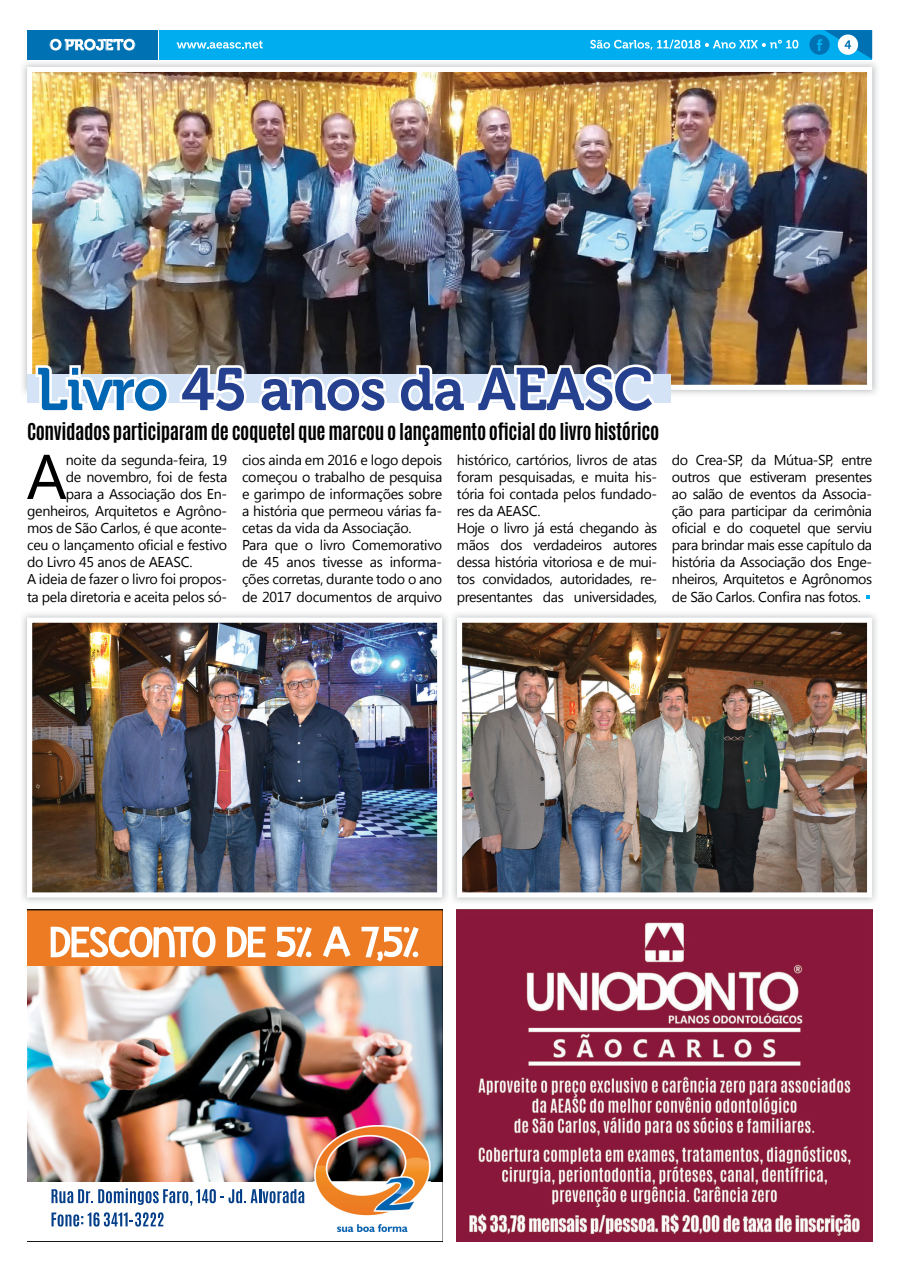
<style>
.page{position:relative;width:918px;height:1276px;background:#fff}
.page>*{position:absolute;margin:0;border:0;box-sizing:border-box;transform-origin:0 0}
.t1{font:63.1px "Segoe UI";color:#000}
.t2{font:59.6px "Museo 700";letter-spacing:-.02em;color:#25408f;scale:.95 1}
.t3{font:700 19.4px "Antonio";letter-spacing:-.02em;color:#000}
.t4{font:14.2px/17.1px "Segoe UI";letter-spacing:-.02em;color:#000}
.s1{color:#0066b3}
</style>
<div class="page">
<img style="left:22px;top:62px;width:856px;height:335px">
<img style="left:27px;top:67px;width:844px;height:323px">
<div style="left:28px;top:374px;width:643px;height:28px;background:#d4e3f5"></div>
<img style="left:27px;top:909px;width:415px;height:323px">
<div style="left:159px;top:30px;width:712px;height:29px;background:#00aeef"></div>
<div style="left:27px;top:30px;width:131px;height:29px;background:#0072b4"></div>
<svg style="left:50px;top:39px;width:85px;height:11px"></svg>
<svg style="left:809px;top:30px;width:62px;height:28px"></svg>
<svg style="left:177px;top:41px;width:85px;height:8px"></svg>
<svg style="left:590px;top:40px;width:208px;height:10px"></svg>
<img style="left:456px;top:909px;width:415px;height:332px">
<svg style="left:33px;top:363px;width:216px;height:40px"></svg>
<svg style="left:256px;top:376px;width:133px;height:27px"></svg>
<svg style="left:395px;top:362px;width:261px;height:41px"></svg>
<img style="left:22px;top:613px;width:855px;height:290px">
<img style="left:27px;top:617px;width:415px;height:280px">
<img style="left:456px;top:617px;width:415px;height:280px">
<svg style="left:866px;top:595px;width:3px;height:4px"></svg>
<h2 class="t2" style="left:36px;top:356px;width:651px"><span class="s1">Livro</span> 45 anos da AEASC</h2>
<h3 class="t3" style="left:27px;top:417px;width:633px">Convidados participaram de coquetel que marcou o lançamento oficial do livro histórico</h3>
<h1 class="t1" style="left:26px;top:433px;width:42px">A</h1>
<p class="t4" style="left:66px;top:450px;width:163px">noite da segunda-feira, 19</p>
<p class="t4" style="left:66px;top:467px;width:163px">de novembro, foi de festa</p>
<p class="t4" style="left:66px;top:485px;width:163px">para a Associação dos En-</p>
<p class="t4" style="left:27px;top:502px;width:202px">genheiros, Arquitetos e Agrôno-</p>
<p class="t4" style="left:27px;top:519px;width:202px">mos de São Carlos, é que aconte-</p>
<p class="t4" style="left:27px;top:536px;width:202px">ceu o lançamento oficial e festivo</p>
<p class="t4" style="left:27px;top:553px;width:167px">do Livro 45 anos de AEASC.</p>
<p class="t4" style="left:27px;top:570px;width:202px">A ideia de fazer o livro foi propos-</p>
<p class="t4" style="left:27px;top:587px;width:202px">ta pela diretoria e aceita pelos só-</p>
<p class="t4" style="left:242px;top:450px;width:202px">cios ainda em 2016 e logo depois começou o trabalho de pesquisa e garimpo de informações sobre a história que permeou várias fa&shy;cetas da vida da Associação.<br>Para que o livro Comemorativo de 45 anos tivesse as informa&shy;ções corretas, durante todo o ano de 2017 documentos de arquivo</p>
<p class="t4" style="left:456px;top:450px;width:202px">histórico, cartórios, livros de atas foram pesquisadas, e muita his&shy;tória foi contada pelos fundado&shy;res da AEASC.<br>Hoje o livro já está chegando às mãos dos verdadeiros autores dessa história vitoriosa e de mui&shy;tos convidados, autoridades, re&shy;presentantes das universidades,</p>
<p class="t4" style="left:671px;top:450px;width:202px;text-align:justify">do Crea-SP, da Mútua-SP, entre outros que estiveram presentes ao salão de eventos da Associa&shy;ção para participar da cerimônia oficial e do coquetel que serviu para brindar mais esse capítulo da história da Associação dos Enge&shy;nheiros, Arquitetos e Agrônomos de São Carlos. Confira nas fotos.</p>
</div>
